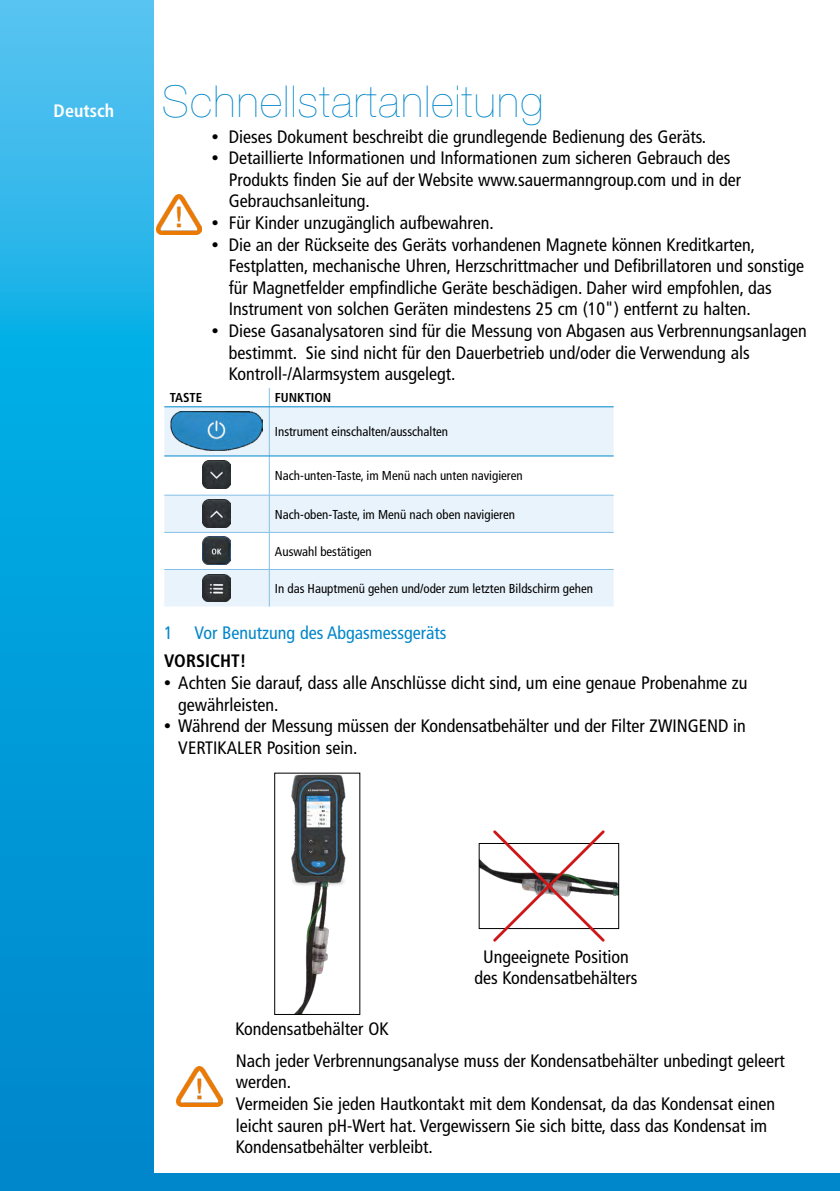
<style>
.page{position:relative;width:840px;height:1191px;background:#fff}
.page>*{position:absolute;margin:0;border:0;box-sizing:border-box;transform-origin:0 0}
.t1{font:200 44px "Helvetica Neue LT Std";letter-spacing:.03em;color:#0086ca}
.t2{font:condensed 18px/21.6px "Frutiger LT Std";color:#000}
.t3{font:condensed 18px "Frutiger LT Std";color:#0086ca}
.t4{font:700 condensed 18px "Frutiger LT Std";color:#000}
.t5{font:700 condensed 18px "Frutiger LT Std";color:#fff}
.t6{font:condensed 13px "Frutiger LT Std";color:#000}
.t7{font:700 condensed 13px "Frutiger LT Std";color:#000}
.s1{font-family:"Myriad Pro";font-stretch:normal;font-size:24px}
</style>
<div class="page">
<svg style="left:0;top:0;width:153px;height:1173px;background:#10a3dd"></svg>
<div style="left:0;top:1173px;width:839px;height:18px;background:#0086ca"></div>
<img style="left:156px;top:195px;width:45px;height:40px">
<svg style="left:164px;top:407px;width:449px;height:199px;fill:#e9f3fb"></svg>
<svg style="left:269px;top:388px;width:1px;height:18px"></svg>
<hr style="left:269px;top:407px;width:1px;height:49px;background:#84bfe7">
<hr style="left:269px;top:456px;width:1px;height:39px;background:#84bfe7">
<hr style="left:269px;top:495px;width:1px;height:37px;background:#84bfe7">
<hr style="left:269px;top:532px;width:1px;height:37px;background:#84bfe7">
<hr style="left:269px;top:569px;width:1px;height:37px;background:#84bfe7">
<hr style="left:164px;top:495px;width:105px;height:1px;background:#84bfe7">
<hr style="left:269px;top:495px;width:344px;height:1px;background:#84bfe7">
<hr style="left:164px;top:532px;width:105px;height:1px;background:#84bfe7">
<hr style="left:269px;top:532px;width:344px;height:1px;background:#84bfe7">
<hr style="left:164px;top:569px;width:105px;height:1px;background:#84bfe7">
<hr style="left:269px;top:569px;width:344px;height:1px;background:#84bfe7">
<hr style="left:164px;top:406px;width:105px;height:1px;background:#0086ca">
<hr style="left:269px;top:406px;width:344px;height:1px;background:#0086ca">
<hr style="left:164px;top:455px;width:105px;height:1px;background:#0086ca">
<hr style="left:269px;top:455px;width:344px;height:1px;background:#0086ca">
<img style="left:171px;top:411px;width:92px;height:39px">
<img style="left:202px;top:460px;width:29px;height:28px">
<img style="left:202px;top:500px;width:29px;height:28px">
<img style="left:202px;top:537px;width:29px;height:28px">
<img style="left:202px;top:574px;width:29px;height:28px">
<img style="left:177px;top:1066px;width:45px;height:40px">
<img style="left:291px;top:774px;width:55px;height:239px">
<div style="left:274px;top:772px;width:86px;height:243px;border:1px solid #000"></div>
<img style="left:480px;top:859px;width:137px;height:37px">
<div style="left:478px;top:843px;width:141px;height:86px;border:1px solid #000"></div>
<svg style="left:490px;top:830px;width:117px;height:112px"></svg>
<p class="t5" style="left:54px;top:100px;width:62px">Deutsch</p>
<h1 class="t1" style="left:162px;top:76px;width:382px">Schnellstartanleitung</h1>
<p class="t2" style="left:211px;top:126px;width:495px"><span class="s1">•</span> Dieses Dokument beschreibt die grundlegende Bedienung des Geräts.</p>
<p class="t2" style="left:228px;top:147px;width:513px;text-indent:-17px"><span class="s1">•</span> Detaillierte Informationen und Informationen zum sicheren Gebrauch des<br>Produkts finden Sie auf der Website www.sauermanngroup.com und in der<br>Gebrauchsanleitung.</p>
<p class="t2" style="left:211px;top:212px;width:283px"><span class="s1">•</span> Für Kinder unzugänglich aufbewahren.</p>
<p class="t2" style="left:228px;top:234px;width:576px;text-indent:-17px"><span class="s1">•</span> Die an der Rückseite des Geräts vorhandenen Magnete können Kreditkarten, Festplatten, mechanische Uhren, Herzschrittmacher und Defibrillatoren und sonstige für Magnetfelder empfindliche Geräte beschädigen. Daher wird empfohlen, das Instrument von solchen Geräten mindestens 25 cm (10") entfernt zu halten.</p>
<p class="t2" style="left:228px;top:320px;width:579px;text-indent:-17px"><span class="s1">•</span> Diese Gasanalysatoren sind für die Messung von Abgasen aus Verbrennungsanlagen bestimmt. Sie sind nicht für den Dauerbetrieb und/oder die Verwendung als<br>Kontroll-/Alarmsystem ausgelegt.</p>
<p class="t7" style="left:170px;top:390px;width:34px">TASTE</p>
<p class="t7" style="left:275px;top:390px;width:58px">FUNKTION</p>
<p class="t6" style="left:275px;top:424px;width:175px">Instrument einschalten/ausschalten</p>
<p class="t6" style="left:275px;top:468px;width:249px">Nach-unten-Taste, im Menü nach unten navigieren</p>
<p class="t6" style="left:275px;top:506px;width:241px">Nach-oben-Taste, im Menü nach oben navigieren</p>
<p class="t6" style="left:275px;top:544px;width:98px">Auswahl bestätigen</p>
<p class="t6" style="left:275px;top:581px;width:319px">In das Hauptmenü gehen und/oder zum letzten Bildschirm gehen</p>
<p class="t3" style="left:164px;top:622px;width:283px">1 Vor Benutzung des Abgasmessgeräts</p>
<p class="t4" style="left:164px;top:650px;width:84px">VORSICHT!</p>
<p class="t2" style="left:178px;top:672px;width:570px;text-indent:-14px"><span class="s1">•</span> Achten Sie darauf, dass alle Anschlüsse dicht sind, um eine genaue Probenahme zu gewährleisten.</p>
<p class="t2" style="left:178px;top:715px;width:568px;text-indent:-14px"><span class="s1">•</span> Während der Messung müssen der Kondensatbehälter und der Filter ZWINGEND in<br>VERTIKALER Position sein.</p>
<p class="t2" style="left:235px;top:1018px;width:155px">Kondensatbehälter OK</p>
<p class="t2" style="left:474px;top:945px;width:164px;text-align:center">Ungeeignete Position des Kondensatbehälters</p>
<p class="t2" style="left:236px;top:1050px;width:550px">Nach jeder Verbrennungsanalyse muss der Kondensatbehälter unbedingt geleert werden.<br>Vermeiden Sie jeden Hautkontakt mit dem Kondensat, da das Kondensat einen leicht sauren pH-Wert hat. Vergewissern Sie sich bitte, dass das Kondensat im Kondensatbehälter verbleibt.</p>
</div>
